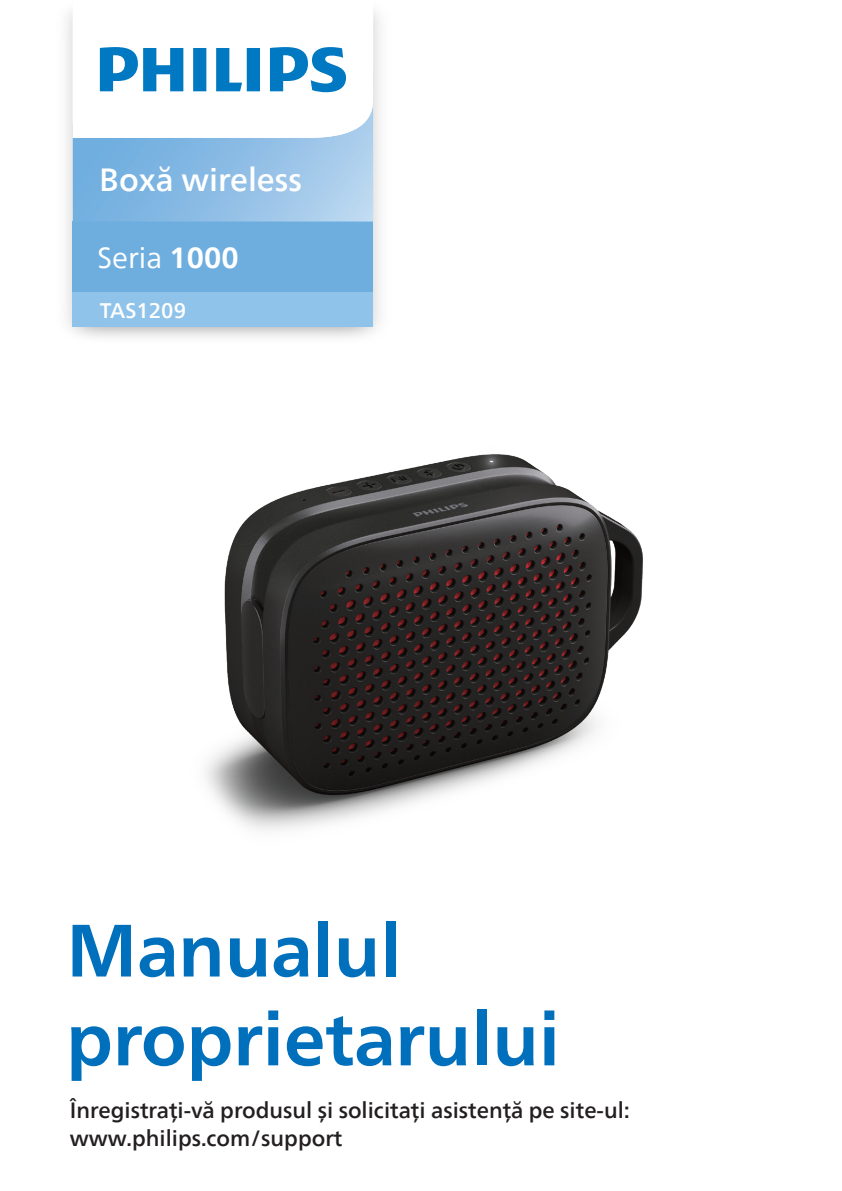
<style>
.page{position:relative;width:842px;height:1191px;background:#fff}
.page>*{position:absolute;margin:0;border:0;box-sizing:border-box;transform-origin:0 0}
.t1{font:700 74px/88.8px "Neue Frutiger World";color:#0070bd}
.t2{font:500 32px "Neue Frutiger World";color:#fff}
.t3{font:29px "Neue Frutiger World";color:#fff}
.t4{font:500 22px/28px "Neue Frutiger World";color:#231f20}
.t5{font:500 21px "Neue Frutiger World";color:#fff}
.s1{font-weight:700}
</style>
<div class="page">
<img style="left:66px;top:11px;width:314px;height:327px">
<div style="left:73px;top:292px;width:300px;height:35px;background:#8fc3e9"></div>
<div style="left:73px;top:221px;width:300px;height:71px;background:#6eaedf"></div>
<svg style="left:73px;top:138px;width:300px;height:83px;background:#8dbde5"></svg>
<svg style="left:73px;top:11px;width:300px;height:127px"></svg>
<svg style="left:100px;top:47px;width:246px;height:45px"></svg>
<img style="left:205px;top:454px;width:438px;height:377px">
<h2 class="t2" style="left:99px;top:153px;width:204px">Boxă wireless</h2>
<h3 class="t3" style="left:98px;top:235px;width:143px">Seria <span class="s1">1000</span></h3>
<p class="t5" style="left:100px;top:293px;width:88px">TAS1209</p>
<h1 class="t1" style="left:66px;top:905px;width:495px">Manualul proprietarului</h1>
<p class="t4" style="left:70px;top:1096px;width:562px">Înregistrați-vă produsul și solicitați asistență pe site-ul: www.philips.com/support</p>
</div>
